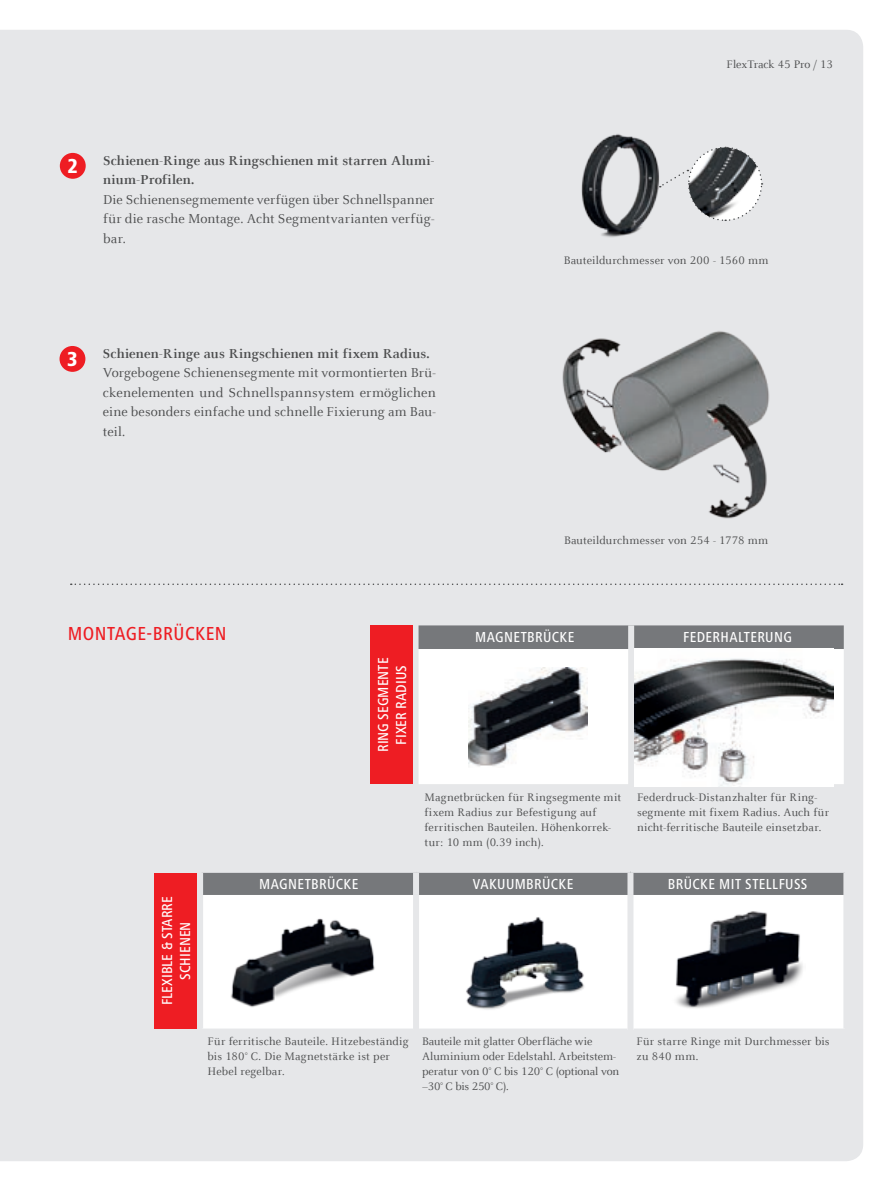
<style>
.page{position:relative;width:893px;height:1191px;background:#fff}
.page>*{position:absolute;margin:0;border:0;box-sizing:border-box;transform-origin:0 0}
.t1{font:800 condensed 21px "Frutiger Next LTW1 G";color:#fff}
.t2{font:500 condensed 19.5px "Frutiger Next LTW1 G";letter-spacing:.02em;color:#ee1d23}
.t3{font:500 condensed 15px "Frutiger Next LTW1 G";letter-spacing:.02em;color:#fff}
.t4{font:500 condensed 15px/18px "Frutiger Next LTW1 G";color:#fff;text-align:center}
.t5{font:14.25px/19.5px "Celeste Offc Pro";letter-spacing:.01em;color:#4b4c4d;text-align:justify}
.t6{font:700 14.25px/19.5px "Celeste Offc Pro";letter-spacing:.01em;color:#4b4c4d}
.t7{font:12px/15px "Celeste Offc Pro";letter-spacing:.01em;color:#4b4c4d}
.t8{font:12px/15px "Celeste Offc Pro";letter-spacing:-.01em;color:#4b4c4d}
</style>
<div class="page">
<div style="left:0;top:30px;width:863px;height:1131px;background:#e6e7e9"></div>
<svg style="left:71px;top:583px;width:772px;height:2px;background:#c9cacc"></svg>
<div style="left:203px;top:873px;width:640px;height:22px;background:#76787b"></div>
<svg style="left:203px;top:895px;width:640px;height:133px"></svg>
<hr style="left:200px;top:870px;width:216px;height:3px;background:#e6e7e9">
<hr style="left:200px;top:873px;width:3px;height:22px;background:#e6e7e9">
<hr style="left:416px;top:870px;width:214px;height:3px;background:#e6e7e9">
<hr style="left:630px;top:870px;width:216px;height:3px;background:#e6e7e9">
<hr style="left:843px;top:873px;width:3px;height:22px;background:#e6e7e9">
<hr style="left:200px;top:895px;width:3px;height:133px;background:#e6e7e9">
<hr style="left:843px;top:895px;width:3px;height:133px;background:#e6e7e9">
<hr style="left:200px;top:1028px;width:213px;height:3px;background:#e6e7e9">
<hr style="left:200px;top:1031px;width:3px;height:86px;background:#e6e7e9">
<hr style="left:419px;top:1028px;width:208px;height:3px;background:#e6e7e9">
<hr style="left:633px;top:1028px;width:213px;height:3px;background:#e6e7e9">
<hr style="left:843px;top:1031px;width:3px;height:86px;background:#e6e7e9">
<hr style="left:200px;top:1117px;width:216px;height:3px;background:#e6e7e9">
<hr style="left:416px;top:1117px;width:214px;height:3px;background:#e6e7e9">
<hr style="left:630px;top:1117px;width:216px;height:3px;background:#e6e7e9">
<div style="left:413px;top:873px;width:6px;height:22px;background:#e6e7e9"></div>
<div style="left:627px;top:873px;width:6px;height:22px;background:#e6e7e9"></div>
<div style="left:413px;top:895px;width:6px;height:135px;background:#e6e7e9"></div>
<div style="left:627px;top:895px;width:6px;height:135px;background:#e6e7e9"></div>
<div style="left:413px;top:1030px;width:6px;height:87px;background:#e6e7e9"></div>
<div style="left:627px;top:1030px;width:6px;height:87px;background:#e6e7e9"></div>
<img style="left:228px;top:917px;width:149px;height:97px">
<img style="left:670px;top:906px;width:135px;height:104px">
<img style="left:456px;top:913px;width:136px;height:103px">
<div style="left:419px;top:625px;width:425px;height:24px;background:#76787b"></div>
<svg style="left:419px;top:649px;width:425px;height:135px"></svg>
<div style="left:628px;top:625px;width:6px;height:24px;background:#e6e7e9"></div>
<div style="left:628px;top:649px;width:6px;height:135px;background:#e6e7e9"></div>
<div style="left:628px;top:784px;width:6px;height:73px;background:#e6e7e9"></div>
<img style="left:469px;top:667px;width:118px;height:100px">
<img style="left:562px;top:313px;width:209px;height:209px">
<img style="left:635px;top:648px;width:198px;height:139px">
<div style="left:370px;top:625px;width:42px;height:159px;background:#ee1d23"></div>
<div style="left:155px;top:873px;width:42px;height:155px;background:#ee1d23"></div>
<div style="left:60px;top:346px;width:25px;height:26px;background:#ee1d23;border-radius:50%"></div>
<div style="left:60px;top:153px;width:26px;height:26px;background:#ee1d23;border-radius:50%"></div>
<img style="left:573px;top:129px;width:98px;height:112px">
<svg style="left:660px;top:146px;width:103px;height:76px;background:#aaabad"></svg>
<h1 class="t1" style="left:68px;top:154px;width:12px">2</h1>
<p class="t6" style="left:103px;top:150px;width:333px">Schienen-Ringe aus Ringschienen mit starren Alumi&shy;nium-Profilen.</p>
<p class="t5" style="left:103px;top:189px;width:333px">Die Schienensegmemente verfügen über Schnellspanner für die rasche Montage. Acht Segmentvarianten verfüg&shy;bar.</p>
<h1 class="t1" style="left:67px;top:347px;width:12px">3</h1>
<p class="t6" style="left:103px;top:343px;width:328px">Schienen-Ringe aus Ringschienen mit fixem Radius.</p>
<p class="t5" style="left:103px;top:363px;width:335px">Vorgebogene Schienensegmente mit vormontierten Brü&shy;ckenelementen und Schnellspannsystem ermöglichen eine besonders einfache und schnelle Fixierung am Bau&shy;teil.</p>
<h2 class="t2" style="left:68px;top:622px;width:160px">MONTAGE-BRÜCKEN</h2>
<p class="t4" style="left:374px;top:752px;width:96px;rotate:-90deg">RING SEGMENTE<br>FIXER RADIUS</p>
<p class="t7" style="left:727px;top:57px;width:108px">FlexTrack 45 Pro / 13</p>
<p class="t7" style="left:564px;top:253px;width:206px">Bauteildurchmesser von 200 - 1560 mm</p>
<p class="t7" style="left:564px;top:532px;width:206px">Bauteildurchmesser von 254 - 1778 mm</p>
<p class="t3" style="left:475px;top:628px;width:101px">MAGNETBRÜCKE</p>
<p class="t3" style="left:683px;top:628px;width:110px">FEDERHALTERUNG</p>
<p class="t7" style="left:425px;top:790px;width:198px">Magnetbrücken für Ringsegmente mit fixem Radius zur Befestigung auf ferritischen Bauteilen. Höhenkorrek&shy;tur: 10 mm (0.39 inch).</p>
<p class="t7" style="left:637px;top:790px;width:193px">Federdruck-Distanzhalter für Ring&shy;segmente mit fixem Radius. Auch für nicht-ferritische Bauteile einsetzbar.</p>
<p class="t4" style="left:158px;top:1005px;width:110px;rotate:-90deg">FLEXIBLE &amp; STARRE<br>SCHIENEN</p>
<p class="t3" style="left:259px;top:875px;width:101px">MAGNETBRÜCKE</p>
<p class="t3" style="left:473px;top:875px;width:102px">VAKUUMBRÜCKE</p>
<p class="t3" style="left:668px;top:875px;width:141px">BRÜCKE MIT STELLFUSS</p>
<p class="t7" style="left:208px;top:1033px;width:202px">Für ferritische Bauteile. Hitzebeständig bis 180° C. Die Magnetstärke ist per<br>Hebel regelbar.</p>
<p class="t8" style="left:422px;top:1033px;width:199px">Bauteile mit glatter Oberfläche wie Aluminium oder Edelstahl. Arbeitstem&shy;peratur von 0° C bis 120° C (optional von –30° C bis 250° C).</p>
<p class="t7" style="left:636px;top:1033px;width:195px">Für starre Ringe mit Durchmesser bis zu 840 mm.</p>
</div>
